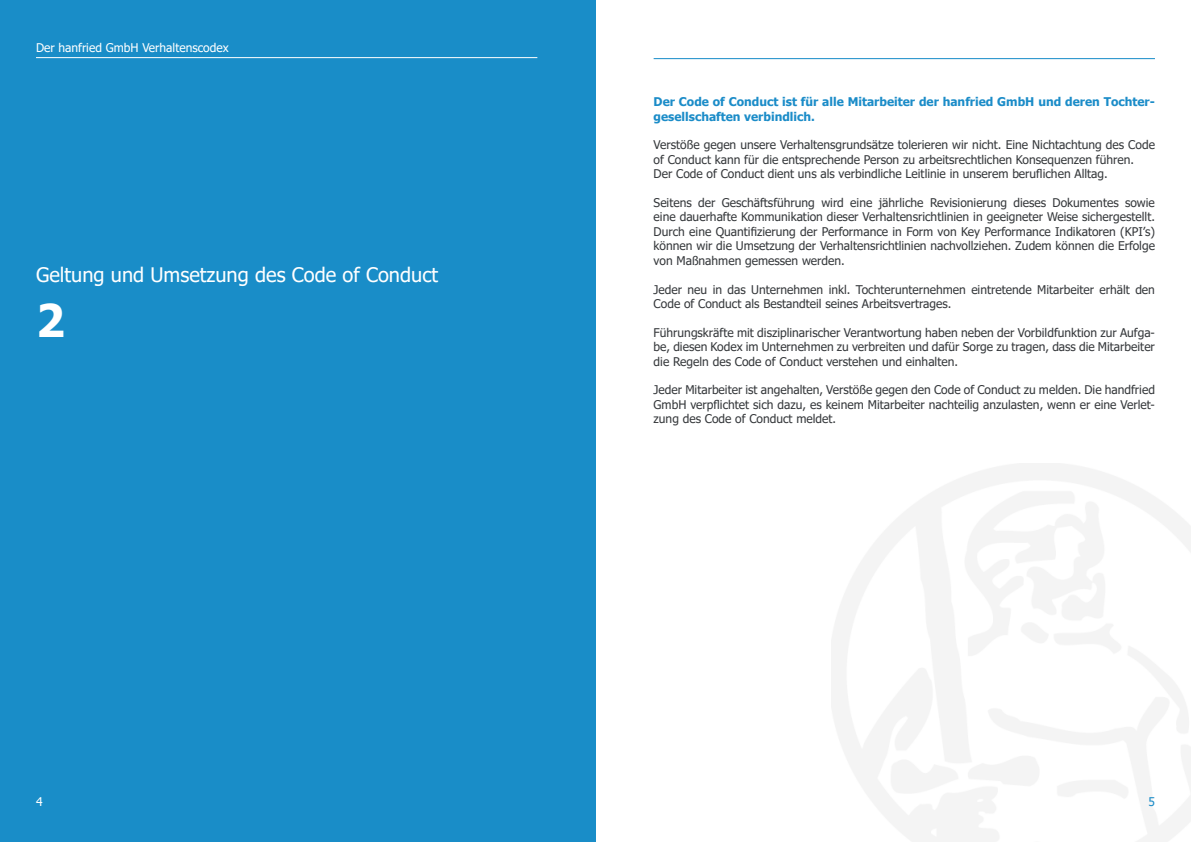
<style>
.page{position:relative;width:1191px;height:842px;background:#fff}
.page>*{position:absolute;margin:0;border:0;box-sizing:border-box;transform-origin:0 0}
.Einf__Abs{font:700 45px "Tahoma";color:#fff}
.Einf__Abs-2{font:20px "Tahoma";color:#fff}
.Einf__Abs-3{font:12px/14.4px "Tahoma";color:#35383b;text-align:justify}
.Einf__Abs-4{font:700 12px/14.4px "Tahoma";color:#1b8cc8}
.Einf__Abs-5{font:12px "Tahoma";color:#fff}
.Einf__Abs-6{font:12px "Tahoma";color:#1b8cc8}
</style>
<div class="page">
<div style="left:0;top:0;width:595px;height:842px;background:#198dc8"></div>
<hr style="left:36px;top:57px;width:501px;height:1px;background:#fff">
<hr style="left:653px;top:58px;width:502px;height:1px;background:#198dc9">
<p class="Einf__Abs-5" style="left:36px;top:39px;width:194px">Der hanfried GmbH Verhaltenscodex</p>
<p class="Einf__Abs-2" style="left:36px;top:262px;width:404px">Geltung und Umsetzung des Code of Conduct</p>
<p class="Einf__Abs" style="left:36px;top:289px;width:30px">2</p>
<p class="Einf__Abs-4" style="left:653px;top:95px;width:503px">Der Code of Conduct ist für alle Mitarbeiter der hanfried GmbH und deren Tochter&shy;gesellschaften verbindlich.</p>
<p class="Einf__Abs-3" style="left:653px;top:139px;width:503px">Verstöße gegen unsere Verhaltensgrundsätze tolerieren wir nicht. Eine Nichtachtung des Code of Conduct kann für die entsprechende Person zu arbeitsrechtlichen Konsequenzen führen.</p>
<p class="Einf__Abs-3" style="left:653px;top:167px;width:455px">Der Code of Conduct dient uns als verbindliche Leitlinie in unserem beruflichen Alltag.</p>
<p class="Einf__Abs-3" style="left:653px;top:196px;width:503px">Seitens der Geschäftsführung wird eine jährliche Revisionierung dieses Dokumentes sowie eine dauerhafte Kommunikation dieser Verhaltensrichtlinien in geeigneter Weise sichergestellt.<br>Durch eine Quantifizierung der Performance in Form von Key Performance Indikatoren (KPI’s) können wir die Umsetzung der Verhaltensrichtlinien nachvollziehen. Zudem können die Erfolge von Maßnahmen gemessen werden.</p>
<p class="Einf__Abs-3" style="left:653px;top:283px;width:503px">Jeder neu in das Unternehmen inkl. Tochterunternehmen eintretende Mitarbeiter erhält den<br>Code of Conduct als Bestandteil seines Arbeitsvertrages.</p>
<p class="Einf__Abs-3" style="left:653px;top:326px;width:503px">Führungskräfte mit disziplinarischer Verantwortung haben neben der Vorbildfunktion zur Aufga&shy;be, diesen Kodex im Unternehmen zu verbreiten und dafür Sorge zu tragen, dass die Mitarbeiter die Regeln des Code of Conduct verstehen und einhalten.</p>
<p class="Einf__Abs-3" style="left:653px;top:383px;width:503px">Jeder Mitarbeiter ist angehalten, Verstöße gegen den Code of Conduct zu melden. Die handfried GmbH verpflichtet sich dazu, es keinem Mitarbeiter nachteilig anzulasten, wenn er eine Verlet&shy;zung des Code of Conduct meldet.</p>
<p class="Einf__Abs-5" style="left:36px;top:793px;width:8px">4</p>
<p class="Einf__Abs-6" style="left:1148px;top:793px;width:8px">5</p>
</div>
